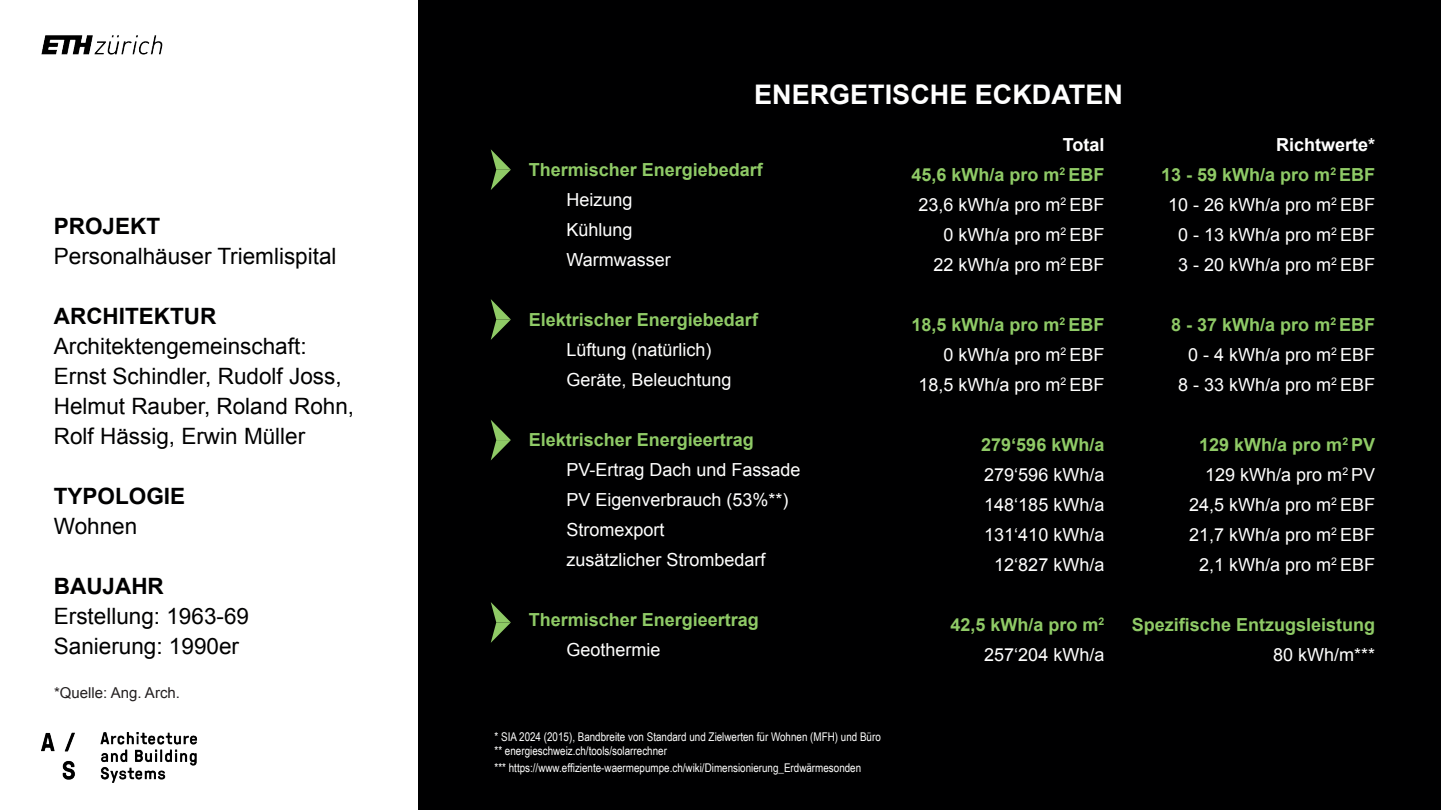
<style>
.page{position:relative;width:1441px;height:810px;background:#fff}
.page>*{position:absolute;margin:0;border:0;box-sizing:border-box;transform-origin:0 0}
.t1{font:700 27px "Arial";color:#fff}
.t2{font:22.5px/30px "Arial";color:#000001}
.t3{font:700 22.5px "Arial";color:#000001}
.t4{font:18px/30px "Arial";color:#fff}
.t5{font:700 18px "Arial";color:#8fca66}
.t6{font:700 18px "Arial";color:#fff}
.t7{font:15px "Arial";color:#231f20}
.t8{font:12px "Arial Narrow";color:#fff}
</style>
<div class="page">
<img style="left:41px;top:35px;width:122px;height:20px">
<img style="left:42px;top:733px;width:155px;height:50px">
<div style="left:418px;top:0;width:1022px;height:810px;background:#000001"></div>
<svg style="left:490px;top:149px;width:21px;height:41px"></svg>
<svg style="left:490px;top:299px;width:21px;height:41px"></svg>
<svg style="left:490px;top:420px;width:21px;height:41px"></svg>
<svg style="left:490px;top:602px;width:21px;height:41px"></svg>
<p class="t3" style="left:54px;top:212px;width:108px">PROJEKT</p>
<p class="t2" style="left:54px;top:242px;width:284px">Personalhäuser Triemlispital</p>
<p class="t3" style="left:54px;top:302px;width:164px">ARCHITEKTUR</p>
<p class="t2" style="left:54px;top:332px;width:254px">Architektengemeinschaft:</p>
<p class="t2" style="left:54px;top:362px;width:302px">Ernst Schindler, Rudolf Joss,<br>Helmut Rauber, Roland Rohn,<br>Rolf Hässig, Erwin Müller</p>
<p class="t3" style="left:54px;top:482px;width:133px">TYPOLOGIE</p>
<p class="t2" style="left:54px;top:512px;width:85px">Wohnen</p>
<p class="t3" style="left:54px;top:572px;width:111px">BAUJAHR</p>
<p class="t2" style="left:54px;top:602px;width:197px">Erstellung: 1963-69</p>
<p class="t2" style="left:54px;top:632px;width:187px">Sanierung: 1990er</p>
<p class="t7" style="left:54px;top:683px;width:127px">*Quelle: Ang. Arch.</p>
<p class="t1" style="left:754px;top:77px;width:370px">ENERGETISCHE ECKDATEN</p>
<p class="t5" style="left:528px;top:158px;width:236px">Thermischer Energiebedarf</p>
<p class="t4" style="left:566px;top:185px;width:68px">Heizung</p>
<p class="t4" style="left:566px;top:215px;width:106px">Kühlung<br>Warmwasser</p>
<p class="t5" style="left:528px;top:308px;width:231px">Elektrischer Energiebedarf</p>
<p class="t4" style="left:566px;top:335px;width:147px">Lüftung (natürlich)</p>
<p class="t4" style="left:566px;top:365px;width:167px">Geräte, Beleuchtung</p>
<p class="t5" style="left:528px;top:428px;width:227px">Elektrischer Energieertrag</p>
<p class="t4" style="left:566px;top:455px;width:236px">PV-Ertrag Dach und Fassade</p>
<p class="t4" style="left:566px;top:485px;width:224px">PV Eigenverbrauch (53%**)</p>
<p class="t4" style="left:566px;top:515px;width:100px">Stromexport</p>
<p class="t4" style="left:566px;top:545px;width:201px">zusätzlicher Strombedarf</p>
<p class="t6" style="left:1062px;top:133px;width:43px">Total</p>
<p class="t5" style="left:911px;top:163px;width:194px">45,6 kWh/a pro m<sup>2</sup> EBF</p>
<p class="t4" style="left:918px;top:190px;width:187px">23,6 kWh/a pro m<sup>2</sup> EBF</p>
<p class="t4" style="left:943px;top:220px;width:162px">0 kWh/a pro m<sup>2</sup> EBF</p>
<p class="t4" style="left:933px;top:250px;width:172px">22 kWh/a pro m<sup>2</sup> EBF</p>
<p class="t5" style="left:911px;top:313px;width:194px">18,5 kWh/a pro m<sup>2</sup> EBF</p>
<p class="t4" style="left:943px;top:340px;width:162px">0 kWh/a pro m<sup>2</sup> EBF</p>
<p class="t4" style="left:918px;top:370px;width:187px">18,5 kWh/a pro m<sup>2</sup> EBF</p>
<p class="t5" style="left:981px;top:433px;width:125px">279‘596 kWh/a</p>
<p class="t4" style="left:984px;top:460px;width:122px">279‘596 kWh/a</p>
<p class="t4" style="left:984px;top:490px;width:122px">148‘185 kWh/a</p>
<p class="t4" style="left:984px;top:520px;width:122px">131‘410 kWh/a</p>
<p class="t4" style="left:994px;top:550px;width:112px">12‘827 kWh/a</p>
<p class="t6" style="left:1275px;top:133px;width:101px">Richtwerte*</p>
<p class="t5" style="left:1160px;top:163px;width:215px">13 - 59 kWh/a pro m<sup>2</sup> EBF</p>
<p class="t4" style="left:1167px;top:190px;width:208px">10 - 26 kWh/a pro m<sup>2</sup> EBF</p>
<p class="t4" style="left:1177px;top:220px;width:198px">0 - 13 kWh/a pro m<sup>2</sup> EBF</p>
<p class="t4" style="left:1177px;top:250px;width:198px">3 - 20 kWh/a pro m<sup>2</sup> EBF</p>
<p class="t5" style="left:1170px;top:313px;width:205px">8 - 37 kWh/a pro m<sup>2</sup> EBF</p>
<p class="t4" style="left:1187px;top:340px;width:188px">0 - 4 kWh/a pro m<sup>2</sup> EBF</p>
<p class="t4" style="left:1177px;top:370px;width:198px">8 - 33 kWh/a pro m<sup>2</sup> EBF</p>
<p class="t5" style="left:1198px;top:433px;width:177px">129 kWh/a pro m<sup>2</sup> PV</p>
<p class="t4" style="left:1204px;top:460px;width:171px">129 kWh/a pro m<sup>2</sup> PV</p>
<p class="t4" style="left:1188px;top:490px;width:187px">24,5 kWh/a pro m<sup>2</sup> EBF</p>
<p class="t4" style="left:1188px;top:520px;width:187px">21,7 kWh/a pro m<sup>2</sup> EBF</p>
<p class="t4" style="left:1198px;top:550px;width:177px">2,1 kWh/a pro m<sup>2</sup> EBF</p>
<p class="t5" style="left:528px;top:608px;width:232px">Thermischer Energieertrag</p>
<p class="t4" style="left:566px;top:635px;width:96px">Geothermie</p>
<p class="t5" style="left:950px;top:613px;width:155px">42,5 kWh/a pro m<sup>2</sup></p>
<p class="t4" style="left:984px;top:640px;width:122px">257‘204 kWh/a</p>
<p class="t5" style="left:1131px;top:613px;width:245px">Spezifische Entzugsleistung</p>
<p class="t4" style="left:1272px;top:640px;width:104px">80 kWh/m***</p>
<p class="t8" style="left:494px;top:728px;width:388px">* SIA 2024 (2015), Bandbreite von Standard und Zielwerten für Wohnen (MFH) und Büro</p>
<p class="t8" style="left:494px;top:742px;width:174px">** energieschweiz.ch/tools/solarrechner</p>
<p class="t8" style="left:494px;top:759px;width:368px">*** https://www.effiziente-waermepumpe.ch/wiki/Dimensionierung_Erdwärmesonden</p>
</div>
